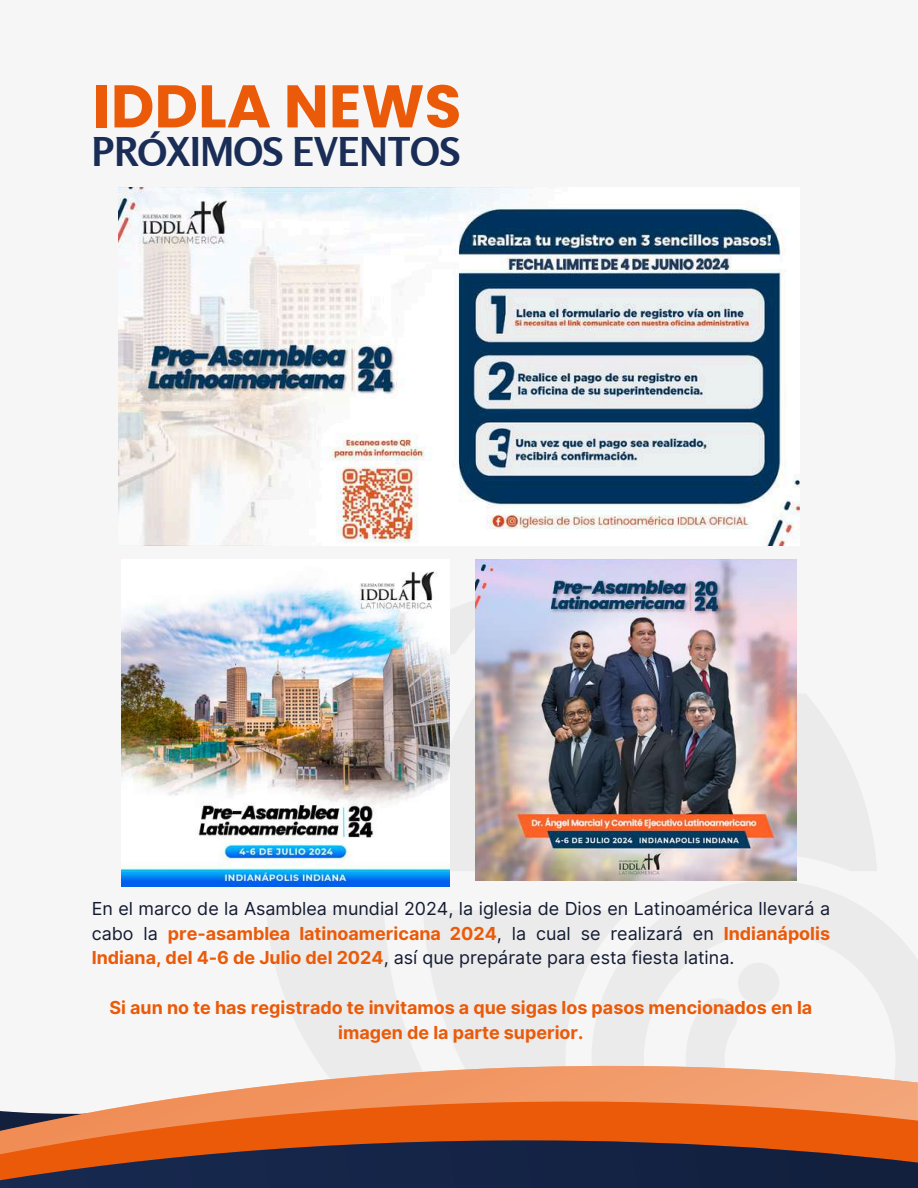
<style>
.page{position:relative;width:918px;height:1188px;background:#f6f6f6}
.page>*{position:absolute;margin:0;border:0;box-sizing:border-box;transform-origin:0 0}
.t1{font:700 60px "Poppins";color:#ea5a09}
.t2{font:700 39.6px "Rosario";color:#1a2d57}
.t3{font:17.85px/24.8px "Inter";color:#131b31;text-align:justify}
.t4{font:700 17.85px/24.8px "Inter";color:#ea5a09;text-align:center}
.s1{font-weight:700;color:#ea5a09}
</style>
<div class="page">
<svg style="left:278px;top:911px;width:314px;height:5px"></svg>
<svg style="left:449px;top:693px;width:27px;height:178px;fill:#ebebeb"></svg>
<svg style="left:796px;top:693px;width:81px;height:178px"></svg>
<svg style="left:450px;top:590px;width:26px;height:64px"></svg>
<svg style="left:592px;top:881px;width:282px;height:35px;fill:#ebebeb"></svg>
<svg style="left:267px;top:916px;width:615px;height:6px;fill:#ebebeb"></svg>
<svg style="left:268px;top:922px;width:645px;height:32px;fill:#ebebeb"></svg>
<svg style="left:273px;top:954px;width:645px;height:42px;fill:#ebebeb"></svg>
<svg style="left:285px;top:996px;width:633px;height:4px;fill:#ebebeb"></svg>
<svg style="left:0;top:1000px;width:918px;height:128px"></svg>
<svg style="left:0;top:1128px;width:918px;height:60px;background:#663a31"></svg>
<img style="left:476px;top:560px;width:320px;height:320px">
<img style="left:122px;top:571px;width:327px;height:316px">
<img style="left:119px;top:187px;width:680px;height:358px">
<h1 class="t1" style="left:93px;top:64px;width:370px">IDDLA NEWS</h1>
<h2 class="t2" style="left:92px;top:127px;width:370px">PRÓXIMOS EVENTOS</h2>
<p class="t3" style="left:92px;top:896px;width:740px">En el marco de la Asamblea mundial 2024, la iglesia de Dios en Latinoamérica llevará a cabo la <span class="s1">pre-asamblea latinoamericana 2024</span>, la cual se realizará en <span class="s1">Indianápolis Indiana, del 4-6 de Julio del 2024</span>, así que prepárate para esta fiesta latina.</p>
<p class="t4" style="left:110px;top:995px;width:704px">Si aun no te has registrado te invitamos a que sigas los pasos mencionados en la imagen de la parte superior.</p>
</div>
